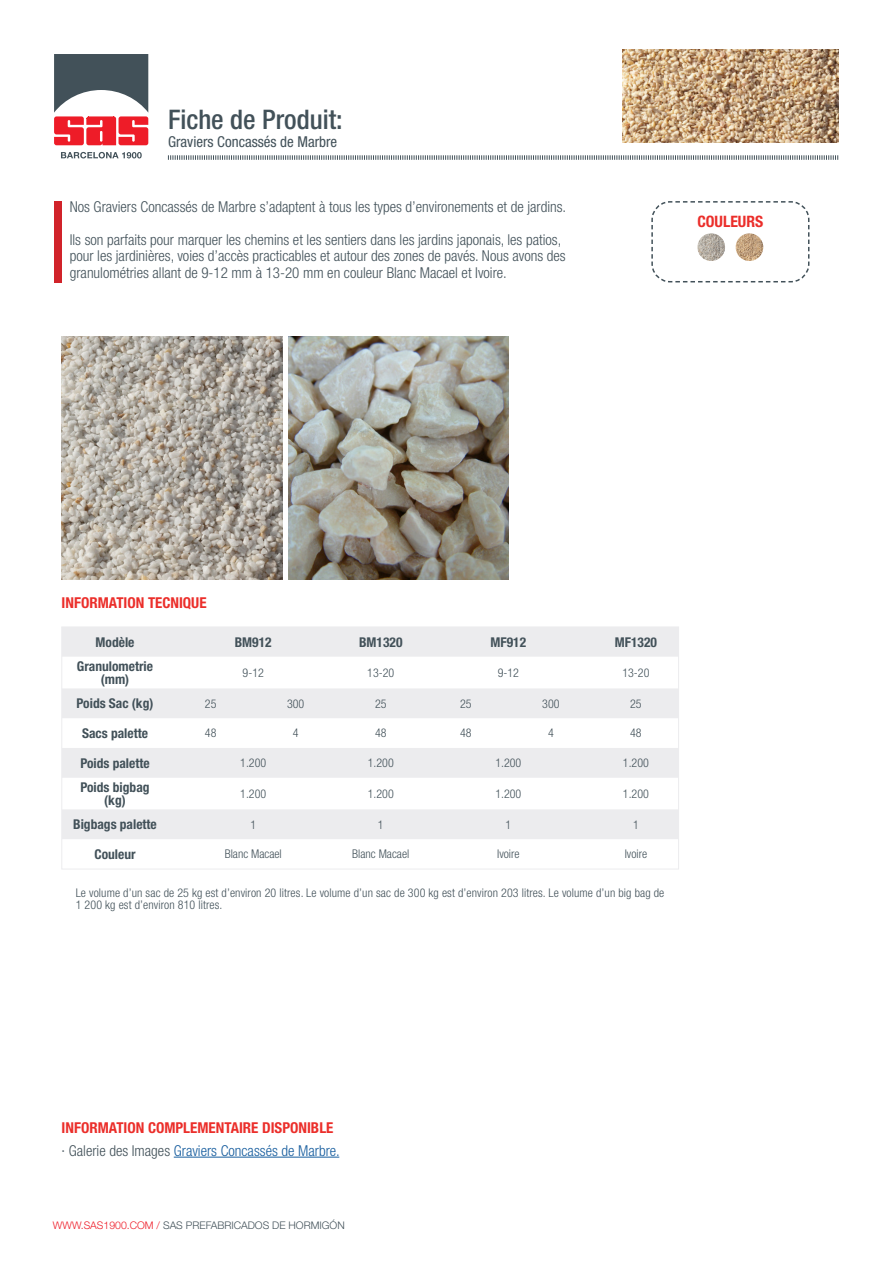
<style>
.page{position:relative;width:893px;height:1263px;background:#fff}
.page>*{position:absolute;margin:0;border:0;box-sizing:border-box;transform-origin:0 0}
.t1{font:500 condensed 27px "Helvetica Neue LT Std";color:#425159}
.t2{font:700 condensed 15.75px "Helvetica Neue LT Std";color:#eb2e2a}
.t3{font:300 condensed 15px/16.5px "Helvetica Neue LT Std";color:#425159}
.t4{font:700 condensed 15px "Helvetica Neue LT Std";color:#eb2e2a}
.t5{font:300 condensed 15px "Helvetica Neue LT Std";color:#175d9e}
.t6{font:condensed 15px "Helvetica Neue LT Std";color:#425159}
.Text_left_bold{font:700 condensed 13.5px "Helvetica Neue LT Std";color:#425159}
.Títols_center{font:700 condensed 13.5px "Helvetica Neue LT Std";color:#425159}
.Títols_left{font:700 condensed 13.5px "Helvetica Neue LT Std";color:#425159}
.Referencies_positiu{font:300 condensed 12px/12px "Helvetica Neue LT Std";letter-spacing:.01em;color:#425159}
.Text_centre{font:300 condensed 12px "Helvetica Neue LT Std";color:#425159}
.t7{font:300 10.5px "Helvetica Neue LT Std";color:#425159}
.s1{color:#425159}
.s2{color:#ee1c28}
</style>
<div class="page">
<svg style="left:651px;top:201px;width:159px;height:82px"></svg>
<svg style="left:54px;top:54px;width:94px;height:91px"></svg>
<svg style="left:61px;top:152px;width:81px;height:6px"></svg>
<hr style="left:174px;top:1157px;width:165px;height:1px;background:#175d9e">
<svg style="left:168px;top:155px;width:671px;height:5px"></svg>
<div style="left:54px;top:201px;width:8px;height:81px;background:#d1232a"></div>
<img style="left:736px;top:233px;width:27px;height:28px;border-radius:14px">
<img style="left:697px;top:233px;width:28px;height:28px;border-radius:14px">
<div style="left:64px;top:629px;width:613px;height:28px;background:#ececee"></div>
<svg style="left:64px;top:688px;width:613px;height:151px;fill:#ececee"></svg>
<div style="left:62px;top:627px;width:617px;height:242px;border:1px solid #ececee"></div>
<img style="left:62px;top:336px;width:220px;height:244px">
<img style="left:288px;top:336px;width:221px;height:244px">
<img style="left:623px;top:49px;width:215px;height:93px">
<p class="t1" style="left:168px;top:103px;width:176px">Fiche de Produit:</p>
<p class="t6" style="left:168px;top:133px;width:171px">Graviers Concassés de Marbre</p>
<p class="t3" style="left:70px;top:198px;width:498px">Nos Graviers Concassés de Marbre s’adaptent à tous les types d’environements et de jardins.</p>
<p class="t3" style="left:70px;top:231px;width:497px">Ils son parfaits pour marquer les chemins et les sentiers dans les jardins japonais, les patios, pour les jardinières, voies d’accès practicables et autour des zones de pavés. Nous avons des granulométries allant de 9-12 mm à 13-20 mm en couleur Blanc Macael et Ivoire.</p>
<p class="t2" style="left:697px;top:212px;width:67px">COULEURS</p>
<p class="t4" style="left:62px;top:593px;width:146px">INFORMATION TECNIQUE</p>
<p class="Títols_left" style="left:96px;top:634px;width:40px">Modèle</p>
<p class="Títols_center" style="left:235px;top:634px;width:38px">BM912</p>
<p class="Títols_center" style="left:359px;top:634px;width:45px">BM1320</p>
<p class="Títols_center" style="left:490px;top:634px;width:37px">MF912</p>
<p class="Títols_center" style="left:615px;top:634px;width:44px">MF1320</p>
<p class="Text_left_bold" style="left:77px;top:658px;width:78px">Granulometrie</p>
<p class="Text_left_bold" style="left:101px;top:671px;width:30px">(mm)</p>
<p class="Text_centre" style="left:243px;top:666px;width:23px">9-12</p>
<p class="Text_centre" style="left:367px;top:666px;width:29px">13-20</p>
<p class="Text_centre" style="left:498px;top:666px;width:23px">9-12</p>
<p class="Text_centre" style="left:622px;top:666px;width:29px">13-20</p>
<p class="Text_left_bold" style="left:77px;top:695px;width:78px">Poids Sac (kg)</p>
<p class="Text_centre" style="left:205px;top:696px;width:13px">25</p>
<p class="Text_centre" style="left:287px;top:696px;width:19px">300</p>
<p class="Text_centre" style="left:375px;top:696px;width:13px">25</p>
<p class="Text_centre" style="left:460px;top:696px;width:13px">25</p>
<p class="Text_centre" style="left:542px;top:696px;width:19px">300</p>
<p class="Text_centre" style="left:630px;top:696px;width:13px">25</p>
<p class="Text_left_bold" style="left:82px;top:725px;width:67px">Sacs palette</p>
<p class="Text_centre" style="left:205px;top:726px;width:13px">48</p>
<p class="Text_centre" style="left:293px;top:726px;width:7px">4</p>
<p class="Text_centre" style="left:375px;top:726px;width:13px">48</p>
<p class="Text_centre" style="left:460px;top:726px;width:13px">48</p>
<p class="Text_centre" style="left:548px;top:726px;width:7px">4</p>
<p class="Text_centre" style="left:630px;top:726px;width:13px">48</p>
<p class="Text_left_bold" style="left:80px;top:755px;width:71px">Poids palette</p>
<p class="Text_centre" style="left:240px;top:756px;width:27px">1.200</p>
<p class="Text_centre" style="left:368px;top:756px;width:27px">1.200</p>
<p class="Text_centre" style="left:495px;top:756px;width:27px">1.200</p>
<p class="Text_centre" style="left:623px;top:756px;width:27px">1.200</p>
<p class="Text_left_bold" style="left:80px;top:779px;width:71px">Poids bigbag</p>
<p class="Text_left_bold" style="left:104px;top:792px;width:23px">(kg)</p>
<p class="Text_centre" style="left:240px;top:787px;width:27px">1.200</p>
<p class="Text_centre" style="left:368px;top:787px;width:27px">1.200</p>
<p class="Text_centre" style="left:495px;top:787px;width:27px">1.200</p>
<p class="Text_centre" style="left:623px;top:787px;width:27px">1.200</p>
<p class="Text_left_bold" style="left:73px;top:816px;width:85px">Bigbags palette</p>
<p class="Text_centre" style="left:250px;top:817px;width:7px">1</p>
<p class="Text_centre" style="left:378px;top:817px;width:7px">1</p>
<p class="Text_centre" style="left:505px;top:817px;width:7px">1</p>
<p class="Text_centre" style="left:633px;top:817px;width:7px">1</p>
<p class="Text_left_bold" style="left:94px;top:846px;width:43px">Couleur</p>
<p class="Text_centre" style="left:225px;top:847px;width:59px">Blanc Macael</p>
<p class="Text_centre" style="left:352px;top:847px;width:59px">Blanc Macael</p>
<p class="Text_centre" style="left:497px;top:847px;width:24px">Ivoire</p>
<p class="Text_centre" style="left:625px;top:847px;width:24px">Ivoire</p>
<p class="Referencies_positiu" style="left:76px;top:887px;width:590px">Le volume d’un sac de 25 kg est d’environ 20 litres. Le volume d’un sac de 300 kg est d’environ 203 litres. Le volume d’un big bag de<br>1 200 kg est d’environ 810 litres.</p>
<p class="t4" style="left:62px;top:1119px;width:273px">INFORMATION COMPLEMENTAIRE DISPONIBLE</p>
<p class="t5" style="left:62px;top:1142px;width:280px"><span class="s1">· Galerie des Images</span> Graviers Concassés de Marbre.</p>
<p class="t7" style="left:53px;top:1219px;width:293px"><span class="s2">WWW.SAS1900.COM /</span> SAS PREFABRICADOS DE HORMIGÓN</p>
</div>
